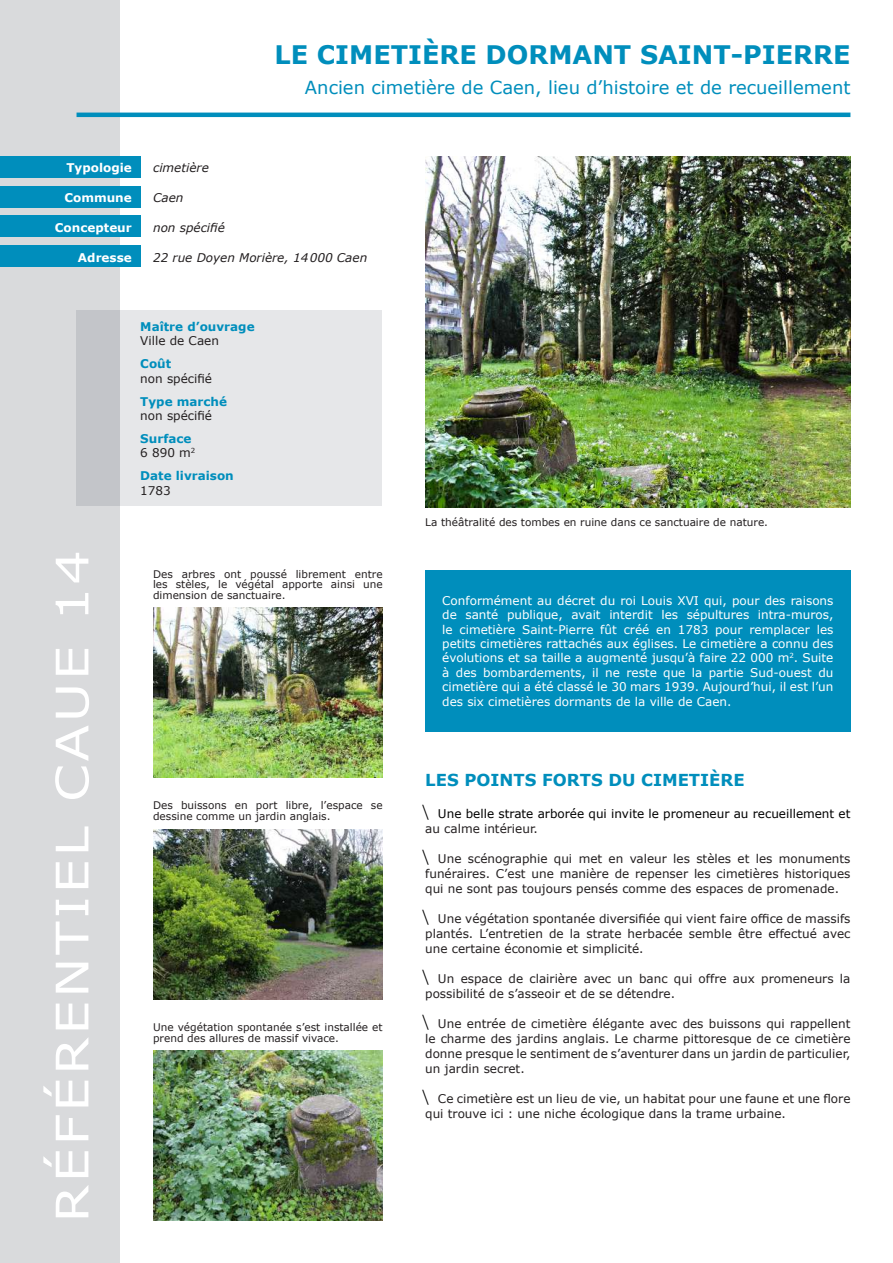
<style>
.page{position:relative;width:893px;height:1263px;background:#fff}
.page>*{position:absolute;margin:0;border:0;box-sizing:border-box;transform-origin:0 0}
.t1{font:45px "Verdana";letter-spacing:.05em;color:#fff;scale:1.2 1}
.t2{font:700 25.5px "Verdana";color:#008ebc}
.t3{font:18px "Verdana";color:#008ebc}
.t4{font:700 16.5px "Verdana";color:#008ebc}
.t5{font:12px/15px "Verdana";color:#231f20;text-align:justify}
.t6{font:12px/14.4px "Verdana";color:#fff;text-align:justify}
.t7{font:12px/15px "Verdana";color:#000}
.t8{font:700 12px/14.4px "Verdana";color:#008ebc}
.t9{font:italic 12px "Verdana";color:#231f20}
.t10{font:700 12px "Verdana";color:#fff}
.t11{font:10.5px/10.5px "Verdana";color:#231f20}
.s1{font-weight:400;color:#231f20}
.s2{font-family:"Myriad Pro";font-style:italic;font-size:15px}
.s3{color:#231f20}
.s4{font-family:"Myriad Pro";font-style:italic;font-size:15px;color:#000}
</style>
<div class="page">
<div style="left:0;top:0;width:119px;height:1263px;background:#d9dadc"></div>
<img style="left:425px;top:156px;width:425px;height:351px">
<img style="left:153px;top:607px;width:230px;height:170px">
<img style="left:153px;top:829px;width:230px;height:170px">
<img style="left:153px;top:1050px;width:230px;height:170px">
<div style="left:425px;top:570px;width:425px;height:161px;background:#008ebc"></div>
<div style="left:77px;top:310px;width:305px;height:196px;background:#e6e7e9"></div>
<div style="left:0;top:156px;width:140px;height:22px;background:#008ebc"></div>
<div style="left:0;top:246px;width:140px;height:21px;background:#008ebc"></div>
<div style="left:0;top:186px;width:140px;height:21px;background:#008ebc"></div>
<div style="left:0;top:216px;width:140px;height:21px;background:#008ebc"></div>
<hr style="left:77px;top:113px;width:773px;height:4px;background:#008ebc">
<h2 class="t2" style="left:274px;top:38px;width:577px">LE CIMETIÈRE DORMANT SAINT-PIERRE</h2>
<h3 class="t3" style="left:305px;top:76px;width:547px">Ancien cimetière de Caen, lieu d’histoire et de recueillement</h3>
<p class="t10" style="left:66px;top:160px;width:67px">Typologie</p>
<p class="t9" style="left:153px;top:160px;width:57px">cimetière</p>
<p class="t10" style="left:64px;top:190px;width:69px">Commune</p>
<p class="t10" style="left:55px;top:220px;width:78px">Concepteur</p>
<p class="t9" style="left:153px;top:190px;width:32px">Caen</p>
<p class="t9" style="left:153px;top:220px;width:73px">non spécifié</p>
<p class="t10" style="left:78px;top:249px;width:55px">Adresse</p>
<p class="t9" style="left:153px;top:249px;width:216px">22 rue Doyen Morière, 14000 Caen</p>
<p class="t8" style="left:140px;top:319px;width:116px">Maître d’ouvrage</p>
<p class="t5" style="left:140px;top:333px;width:80px">Ville de Caen</p>
<p class="t8" style="left:140px;top:356px;width:32px">Coût</p>
<p class="t5" style="left:140px;top:370px;width:73px">non spécifié</p>
<p class="t8" style="left:140px;top:394px;width:88px">Type marché</p>
<p class="t5" style="left:140px;top:408px;width:73px">non spécifié</p>
<p class="t8" style="left:140px;top:431px;width:57px">Surface<br><span class="s1">6 890 m</span><sup>2</sup></p>
<p class="t8" style="left:140px;top:468px;width:95px">Date livraison</p>
<p class="t5" style="left:140px;top:482px;width:32px">1783</p>
<p class="t11" style="left:425px;top:516px;width:344px">La théâtralité des tombes en ruine dans ce sanctuaire de nature.</p>
<h1 class="t1" style="left:43px;top:1222px;width:562px;rotate:-90deg">RÉFÉRENTIEL CAUE 14</h1>
<p class="t11" style="left:153px;top:568px;width:231px;text-align:justify">Des arbres ont poussé librement entre les stèles, le végétal apporte ainsi une dimension de sanctuaire.</p>
<p class="t11" style="left:153px;top:800px;width:231px">Des buissons en port libre, l’espace se dessine comme un jardin anglais.</p>
<p class="t11" style="left:153px;top:1022px;width:231px">Une végétation spontanée s’est installée et prend des allures de massif vivace.</p>
<p class="t6" style="left:442px;top:593px;width:393px">Conformément au décret du roi Louis XVI qui, pour des raisons de santé publique, avait interdit les sépultures intra-muros, le cimetière Saint-Pierre fût créé en 1783 pour remplacer les petits cimetières rattachés aux églises. Le cimetière a connu des évolutions et sa taille a augmenté jusqu’à faire 22 000 m<sup>2</sup>. Suite à des bombardements, il ne reste que la partie Sud-ouest du cimetière qui a été classé le 30 mars 1939. Aujourd’hui, il est l’un des six cimetières dormants de la ville de Caen.</p>
<h3 class="t4" style="left:425px;top:770px;width:321px">LES POINTS FORTS DU CIMETIÈRE</h3>
<p class="t7" style="left:425px;top:805px;width:427px"><span class="s2">|</span> Une belle strate arborée qui invite le promeneur au recueillement et <span class="s3">au calme intérieur.</span></p>
<p class="t5" style="left:425px;top:850px;width:427px"><span class="s4">|</span> Une scénographie qui met en valeur les stèles et les monuments funéraires. C’est une manière de repenser les cimetières historiques qui ne sont pas toujours pensés comme des espaces de promenade.</p>
<p class="t5" style="left:425px;top:910px;width:427px"><span class="s4">|</span> Une végétation spontanée diversifiée qui vient faire office de massifs plantés. L’entretien de la strate herbacée semble être effectué avec une certaine économie et simplicité.</p>
<p class="t5" style="left:425px;top:970px;width:427px"><span class="s4">|</span> Un espace de clairière avec un banc qui offre aux promeneurs la possibilité de s’asseoir et de se détendre.</p>
<p class="t5" style="left:425px;top:1015px;width:427px"><span class="s4">|</span> Une entrée de cimetière élégante avec des buissons qui rappellent le charme des jardins anglais. Le charme pittoresque de ce cimetière donne presque le sentiment de s’aventurer dans un jardin de particulier, un jardin secret.</p>
<p class="t5" style="left:425px;top:1090px;width:427px"><span class="s4">|</span> Ce cimetière est un lieu de vie, un habitat pour une faune et une flore qui trouve ici : une niche écologique dans la trame urbaine.</p>
</div>
